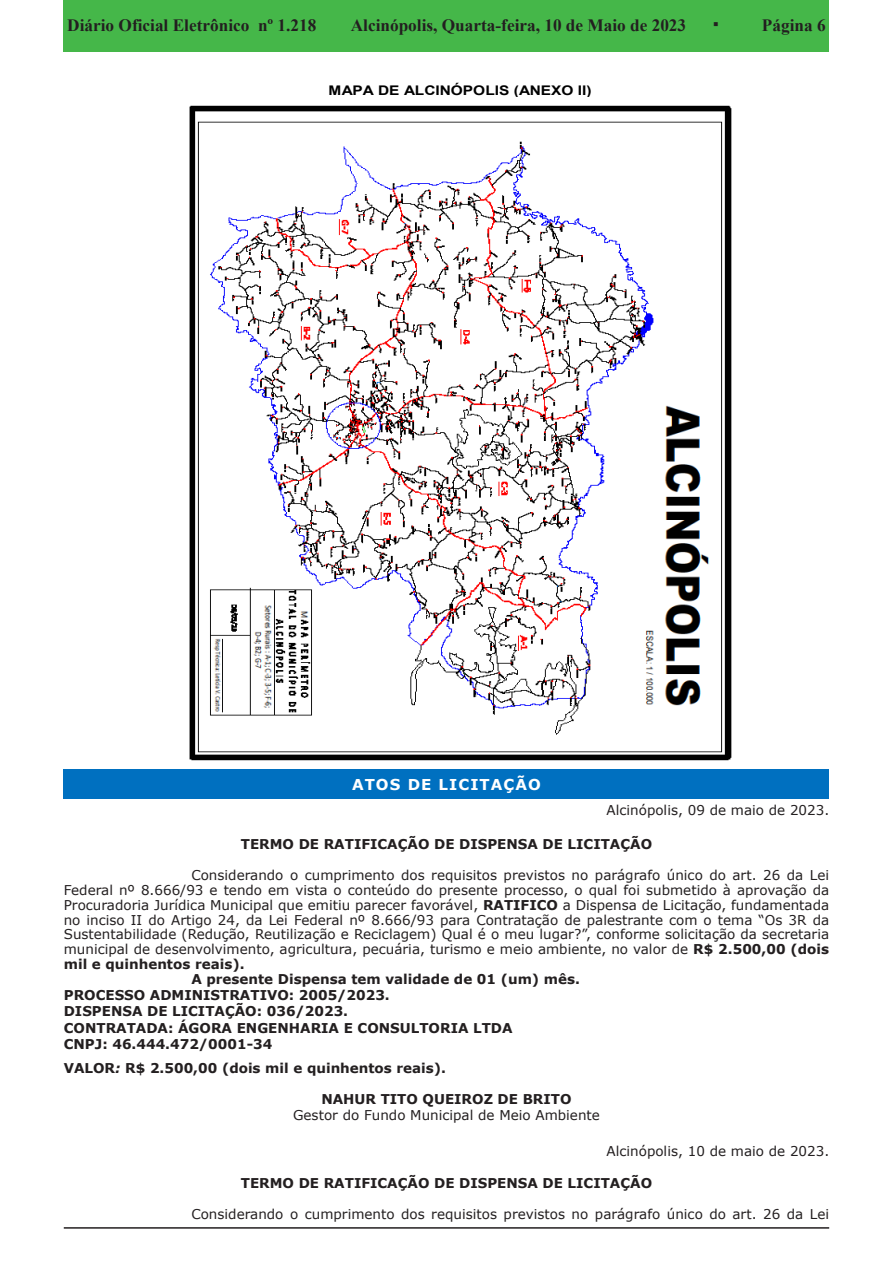
<style>
.page{position:relative;width:893px;height:1263px;background:#fff}
.page>*{position:absolute;margin:0;border:0;box-sizing:border-box;transform-origin:0 0}
.t1{font:700 17.25px "Times New Roman";color:#231f20}
.t2{font:700 15px "Verdana";letter-spacing:.07em;color:#fff}
.Table_Contents{font:13.5px/14.9px "Verdana";color:#231f20;text-align:justify}
.Recuo_de_corpo_de_te{font:700 13.5px "Verdana";color:#231f20}
.Table_Contents-2{font:700 13.5px "Verdana";color:#231f20}
.Título{font:700 13.5px "Verdana";color:#231f20}
.t3{font:700 13.2px "Arial";color:#000;scale:1.16 1}
.s1{font-family:"Verdana";font-size:21px}
.s2{font-weight:700}
.s3{font-style:italic}
</style>
<div class="page">
<div style="left:64px;top:0;width:765px;height:51px;background:#45b749"></div>
<hr style="left:64px;top:1227px;width:765px;height:2px;background:#231f20">
<div style="left:64px;top:769px;width:765px;height:29px;background:#0070c0"></div>
<img style="left:189px;top:105px;width:543px;height:656px">
<p class="t1" style="left:67px;top:13px;width:251px">Diário Oficial Eletrônico nº 1.218</p>
<p class="t1" style="left:351px;top:13px;width:370px">Alcinópolis, Quarta-feira, 10 de Maio de 2023 <span class="s1">·</span></p>
<p class="t1" style="left:762px;top:13px;width:65px">Página 6</p>
<p class="t3" style="left:329px;top:81px;width:228px">MAPA DE ALCINÓPOLIS (ANEXO II)</p>
<p class="t2" style="left:352px;top:773px;width:190px">ATOS DE LICITAÇÃO</p>
<p class="Table_Contents" style="left:607px;top:802px;width:224px">Alcinópolis, 09 de maio de 2023.</p>
<p class="Título" style="left:241px;top:834px;width:413px">TERMO DE RATIFICAÇÃO DE DISPENSA DE LICITAÇÃO</p>
<p class="Table_Contents" style="left:64px;top:867px;width:767px;text-indent:128px">Considerando o cumprimento dos requisitos previstos no parágrafo único do art. 26 da Lei Federal nº 8.666/93 e tendo em vista o conteúdo do presente processo, o qual foi submetido à aprovação da Procuradoria Jurídica Municipal que emitiu parecer favorável, <span class="s2">RATIFICO</span> a Dispensa de Licitação, fundamentada no inciso II do Artigo 24, da Lei Federal nº 8.666/93 para Contratação de palestrante com o tema “Os 3R da Sustentabilidade (Redução, Reutilização e Reciclagem) Qual é o meu lugar?”, conforme solicitação da secretaria municipal de desenvolvimento, agricultura, pecuária, turismo e meio ambiente, no valor de <span class="s2">R$ 2.500,00 (dois mil e quinhentos reais).</span></p>
<p class="Table_Contents-2" style="left:191px;top:969px;width:390px">A presente Dispensa tem validade de 01 (um) mês.</p>
<p class="Recuo_de_corpo_de_te" style="left:64px;top:986px;width:328px">PROCESSO ADMINISTRATIVO: 2005/2023.</p>
<p class="Recuo_de_corpo_de_te" style="left:64px;top:1002px;width:286px">DISPENSA DE LICITAÇÃO: 036/2023.</p>
<p class="Recuo_de_corpo_de_te" style="left:64px;top:1018px;width:450px">CONTRATADA: ÁGORA ENGENHARIA E CONSULTORIA LTDA</p>
<p class="Recuo_de_corpo_de_te" style="left:64px;top:1034px;width:210px">CNPJ: 46.444.472/0001-34</p>
<p class="Table_Contents-2" style="left:64px;top:1058px;width:384px">VALOR<span class="s3">:</span> R$ 2.500,00 (dois mil e quinhentos reais).</p>
<p class="Table_Contents-2" style="left:321px;top:1089px;width:252px">NAHUR TITO QUEIROZ DE BRITO</p>
<p class="Table_Contents" style="left:293px;top:1107px;width:308px">Gestor do Fundo Municipal de Meio Ambiente</p>
<p class="Table_Contents" style="left:607px;top:1143px;width:224px">Alcinópolis, 10 de maio de 2023.</p>
<p class="Título" style="left:241px;top:1174px;width:413px">TERMO DE RATIFICAÇÃO DE DISPENSA DE LICITAÇÃO</p>
<p class="Table_Contents" style="left:191px;top:1207px;width:639px">Considerando o cumprimento dos requisitos previstos no parágrafo único do art. 26 da Lei</p>
</div>
